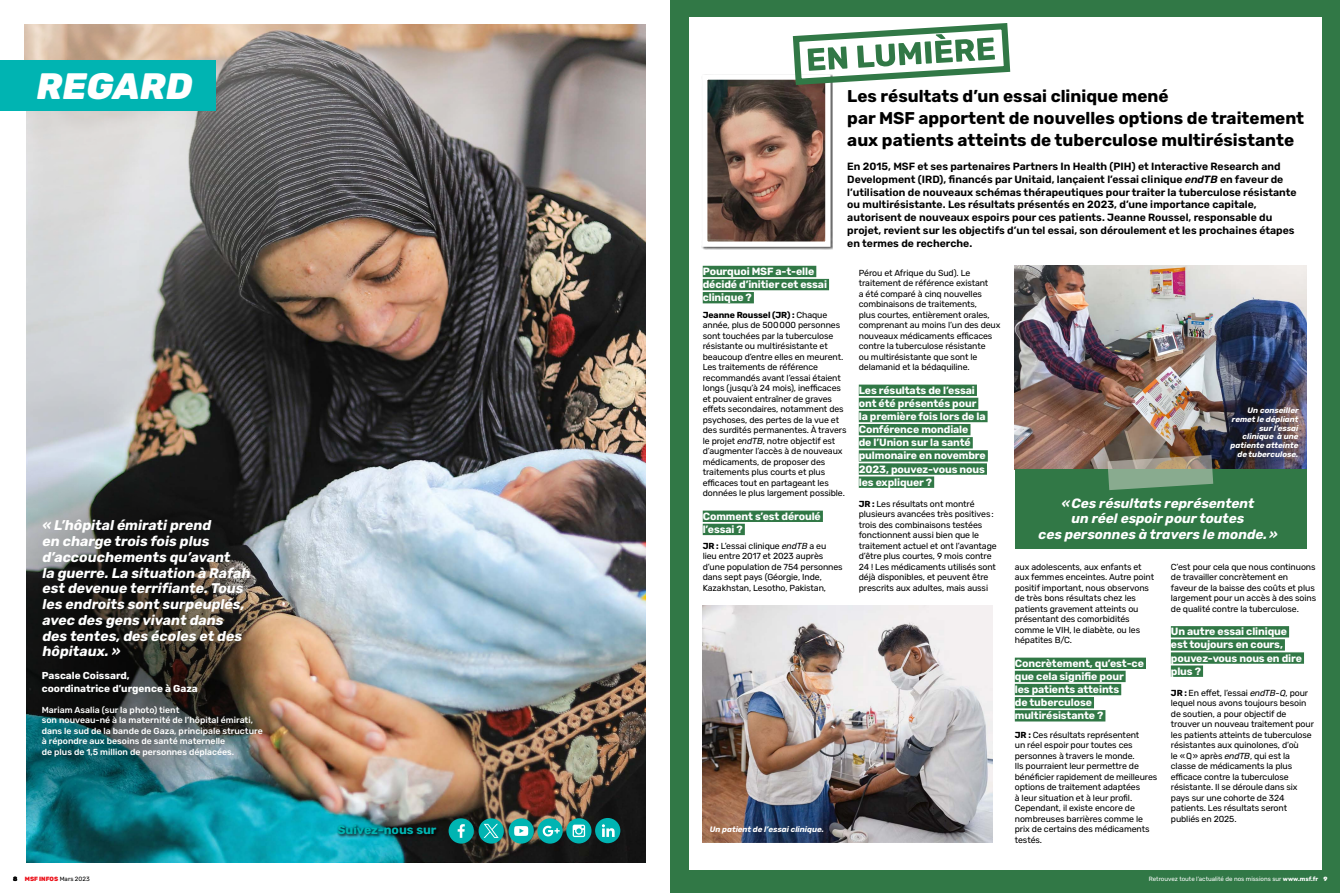
<style>
.page{position:relative;width:1340px;height:893px;background:#fff}
.page>*{position:absolute;margin:0;border:0;box-sizing:border-box;transform-origin:0 0}
.t1{font:italic 800 36.75px "Rubik";color:#fff}
.t2{font:700 17.06px/21.8px "Rubik";color:#000}
.t3{font:italic 700 14px/15.8px "Rubik";color:#fff}
.t4{font:italic 700 13.47px/15.1px "Rubik";color:#fff;text-align:center}
.t5{font:700 12.25px "Rubik";color:#00b4b2}
.t6{font:600 10.5px/12.7px "Rubik";color:#000}
.t7{font:700 10.5px/13.1px "Rubik";letter-spacing:-.01em;color:#fff}
.t8{font:700 10.06px/13.1px "Rubik";color:#fff}
.t9{font:8.75px/10.5px "Rubik";letter-spacing:-.01em;color:#000}
.t10{font:500 8.75px/10.5px "Rubik";color:#fff}
.t11{font:italic 700 7.88px/8.8px "Rubik";color:#fff;text-align:right}
.t12{font:6.12px "Rubik";color:#fff}
.t13{font:800 6.12px "Rubik";color:#ec111a}
.t14{font:800 6.12px "Rubik";color:#000}
.s1{font-style:italic}
.s2{font-weight:700}
.s3{font-weight:800}
.s4{font-weight:400;color:#000}
</style>
<div class="page">
<img style="left:25px;top:25px;width:620px;height:837px">
<img style="left:26px;top:457px;width:242px;height:373px">
<div style="left:0;top:96px;width:26px;height:465px;background:#fff"></div>
<div style="left:0;top:265px;width:26px;height:628px;background:#fff"></div>
<div style="left:336px;top:823px;width:104px;height:15px;background:#000;opacity:.6"></div>
<div style="left:448px;top:818px;width:26px;height:26px;background:#00b4b2;border-radius:50%"></div>
<svg style="left:457px;top:824px;width:8px;height:14px"></svg>
<svg style="left:478px;top:818px;width:26px;height:26px"></svg>
<div style="left:537px;top:818px;width:25px;height:26px;background:#00b4b2;border-radius:50%"></div>
<svg style="left:542px;top:826px;width:17px;height:10px"></svg>
<div style="left:595px;top:818px;width:25px;height:25px;background:#00b4b2;border-radius:50%"></div>
<svg style="left:602px;top:824px;width:12px;height:13px"></svg>
<div style="left:566px;top:818px;width:25px;height:25px;background:#00b4b2;border-radius:50%"></div>
<svg style="left:572px;top:825px;width:13px;height:12px"></svg>
<div style="left:508px;top:818px;width:26px;height:26px;background:#00b4b2;border-radius:50%"></div>
<svg style="left:514px;top:826px;width:14px;height:10px"></svg>
<div style="left:0;top:60px;width:216px;height:50px;background:#00b4b2"></div>
<svg style="left:483px;top:824px;width:15px;height:14px"></svg>
<div style="left:670px;top:0;width:669px;height:893px;background:#317846"></div>
<div style="left:689px;top:17px;width:632px;height:852px;background:#fff"></div>
<div style="left:701px;top:74px;width:132px;height:176px;background:#000;opacity:.62"></div>
<img style="left:708px;top:80px;width:116px;height:161px">
<div style="left:702px;top:74px;width:128px;height:173px;border:5px solid #fff"></div>
<div style="left:702px;top:266px;width:114px;height:11px;background:#317846"></div>
<div style="left:702px;top:279px;width:127px;height:11px;background:#317846"></div>
<div style="left:702px;top:292px;width:52px;height:11px;background:#317846"></div>
<div style="left:702px;top:511px;width:121px;height:11px;background:#317846"></div>
<div style="left:702px;top:524px;width:43px;height:11px;background:#317846"></div>
<div style="left:858px;top:385px;width:118px;height:11px;background:#317846"></div>
<div style="left:858px;top:398px;width:120px;height:11px;background:#317846"></div>
<div style="left:858px;top:411px;width:129px;height:11px;background:#317846"></div>
<div style="left:858px;top:424px;width:112px;height:11px;background:#317846"></div>
<div style="left:858px;top:437px;width:114px;height:11px;background:#317846"></div>
<div style="left:858px;top:450px;width:129px;height:12px;background:#317846"></div>
<div style="left:858px;top:463px;width:129px;height:12px;background:#317846"></div>
<div style="left:858px;top:476px;width:76px;height:12px;background:#317846"></div>
<div style="left:1014px;top:658px;width:131px;height:11px;background:#317846"></div>
<div style="left:1014px;top:671px;width:111px;height:11px;background:#317846"></div>
<div style="left:1014px;top:684px;width:107px;height:11px;background:#317846"></div>
<div style="left:1014px;top:697px;width:80px;height:11px;background:#317846"></div>
<div style="left:1014px;top:710px;width:91px;height:11px;background:#317846"></div>
<div style="left:1170px;top:626px;width:119px;height:11px;background:#317846"></div>
<div style="left:1170px;top:639px;width:114px;height:12px;background:#317846"></div>
<div style="left:1170px;top:652px;width:133px;height:12px;background:#317846"></div>
<div style="left:1170px;top:665px;width:33px;height:12px;background:#317846"></div>
<img style="left:702px;top:605px;width:290px;height:238px">
<img style="left:1014px;top:265px;width:292px;height:205px">
<svg style="left:789px;top:23px;width:222px;height:65px"></svg>
<div style="left:1014px;top:470px;width:292px;height:79px;background:#317846"></div>
<svg style="left:1107px;top:455px;width:106px;height:35px"></svg>
<h1 class="t1" style="left:35px;top:65px;width:165px">REGARD</h1>
<h3 class="t3" style="left:42px;top:518px;width:213px">« L’hôpitalémiratiprend<br>en charge trois fois plus d’accouchements qu’avant<br>la guerre.La situation à Rafah est devenue terrifiante.Tous les endroits sont surpeuplés, avec des gens vivant dans des tentes,des écoles et des hôpitaux.»</h3>
<p class="t8" style="left:42px;top:669px;width:158px">Pascale Coissard, coordinatrice d’urgence à Gaza</p>
<p class="t10" style="left:42px;top:705px;width:222px">Mariam Asalia (sur la photo) tient<br>son nouveau-né à la maternité de l’hôpital émirati, dans le sud de la bande de Gaza, principale structure à répondre aux besoins de santé maternelle<br>de plus de 1,5 million de personnes déplacées.</p>
<h3 class="t5" style="left:337px;top:823px;width:101px">Suivez-nous sur</h3>
<h2 class="t2" style="left:847px;top:86px;width:458px">Les résultats d’un essai clinique mené<br>par MSF apportent de nouvelles options de traitement aux patients atteints de tuberculose multirésistante</h2>
<p class="t6" style="left:847px;top:161px;width:451px">En 2015, MSF et ses partenaires Partners In Health (PIH) et Interactive Research and Development (IRD), financés par Unitaid, lançaient l’essai clinique <span class="s1">endTB</span> en faveur de l’utilisation de nouveaux schémas thérapeutiques pour traiter la tuberculose résistante ou multirésistante. Les résultats présentés en 2023, d’une importance capitale, autorisent de nouveaux espoirs pour ces patients. Jeanne Roussel, responsable du projet, revient sur les objectifs d’un tel essai, son déroulement et les prochaines étapes en termes de recherche.</p>
<p class="t7" style="left:702px;top:265px;width:126px">Pourquoi MSF a-t-elle décidé d’initier cet essai clinique ?</p>
<p class="t9" style="left:702px;top:310px;width:145px"><span class="s2">Jeanne Roussel (JR) :</span> Chaque année, plus de 500 000 personnes sont touchées par la tuberculose résistante ou multirésistante et beaucoup d’entre elles en meurent.<br>Les traitements de référence recommandés avant l’essai étaient longs (jusqu’à 24 mois), inefficaces et pouvaient entraîner de graves effets secondaires, notamment des psychoses, des pertes de la vue et des surdités permanentes. À travers le projet <span class="s1">endTB</span>, notre objectif est d’augmenter l’accès à de nouveaux médicaments, de proposer des traitements plus courts et plus efficaces tout en partageant les données le plus largement possible.</p>
<p class="t7" style="left:702px;top:510px;width:120px">Comment s’est déroulé l’essai ?</p>
<p class="t9" style="left:702px;top:541px;width:141px"><span class="s2">JR :</span> L’essai clinique <span class="s1">endTB</span> a eu lieu entre 2017 et 2023 auprès d’une population de 754 personnes dans sept pays (Géorgie, Inde,<br>Kazakhstan, Lesotho, Pakistan,</p>
<p class="t9" style="left:858px;top:268px;width:143px">Pérou et Afrique du Sud). Le traitement de référence existant<br>a été comparé à cinq nouvelles combinaisons de traitements,<br>plus courtes, entièrement orales, comprenant au moins l’un des deux nouveaux médicaments efficaces contre la tuberculose résistante<br>ou multirésistante que sont le delamanid et la bédaquiline.</p>
<p class="t7" style="left:858px;top:384px;width:128px">Les résultats de l’essai ont été présentés pour la première fois lors de la<br>Conférence mondiale<br>de l’Union sur la santé pulmonaire en novembre<br>2023, pouvez-vous nous les expliquer ?</p>
<p class="t9" style="left:858px;top:499px;width:139px"><span class="s2">JR :</span> Les résultats ont montré plusieurs avancées très positives : trois des combinaisons testées fonctionnent aussi bien que le traitement actuel et ont l’avantage d’être plus courtes, 9 mois contre 24 ! Les médicaments utilisés sont déjà disponibles, et peuvent être prescrits aux adultes, mais aussi</p>
<p class="t11" style="left:709px;top:825px;width:116px">Un patient de l’essai clinique.</p>
<p class="t11" style="left:1230px;top:406px;width:70px">Un conseiller remet le dépliant sur l’essai clinique à une patiente atteinte de tuberculose.</p>
<h3 class="t4" style="left:1038px;top:496px;width:240px">«Ces résultats représentent<br>un réel espoir pour toutes<br>ces personnes à travers le monde.»</h3>
<p class="t9" style="left:1014px;top:562px;width:141px">aux adolescents, aux enfants et aux femmes enceintes. Autre point positif important, nous observons de très bons résultats chez les patients gravement atteints ou présentant des comorbidités comme le VIH, le diabète, ou les hépatites B/C.</p>
<p class="t7" style="left:1014px;top:657px;width:131px">Concrètement, qu’est-ce que cela signifie pour<br>les patients atteints<br>de tuberculose multirésistante ?</p>
<p class="t9" style="left:1014px;top:730px;width:144px"><span class="s2">JR :</span> Ces résultats représentent<br>un réel espoir pour toutes ces personnes à travers le monde.<br>Ils pourraient leur permettre de bénéficier rapidement de meilleures options de traitement adaptées<br>à leur situation et à leur profil.<br>Cependant, il existe encore de nombreuses barrières comme le prix de certains des médicaments testés.</p>
<p class="t9" style="left:1170px;top:562px;width:147px">C’est pour cela que nous continuons de travailler concrètement en<br>faveur de la baisse des coûts et plus largement pour un accès à des soins de qualité contre la tuberculose.</p>
<p class="t7" style="left:1170px;top:625px;width:133px">Un autre essai clinique est toujours en cours, pouvez-vous nous en dire plus ?</p>
<p class="t9" style="left:1170px;top:688px;width:145px"><span class="s2">JR :</span> En effet, l’essai <span class="s1">endTB-Q</span>, pour lequel nous avons toujours besoin de soutien, a pour objectif de trouver un nouveau traitement pour les patients atteints de tuberculose résistantes aux quinolones, d’où<br>le « Q » après <span class="s1">endTB</span>, qui est la classe de médicaments la plus efficace contre la tuberculose résistante. Il se déroule dans six pays sur une cohorte de 324 patients. Les résultats seront publiés en 2025.</p>
<p class="t14" style="left:13px;top:876px;width:6px">8</p>
<p class="t12" style="left:1148px;top:876px;width:180px">Retrouvez toute l’actualité de nos missions sur <span class="s2">www.msf.fr</span> <span class="s3">9</span></p>
<p class="t13" style="left:25px;top:876px;width:66px">MSF INFOS <span class="s4">Mars 2023</span></p>
</div>
